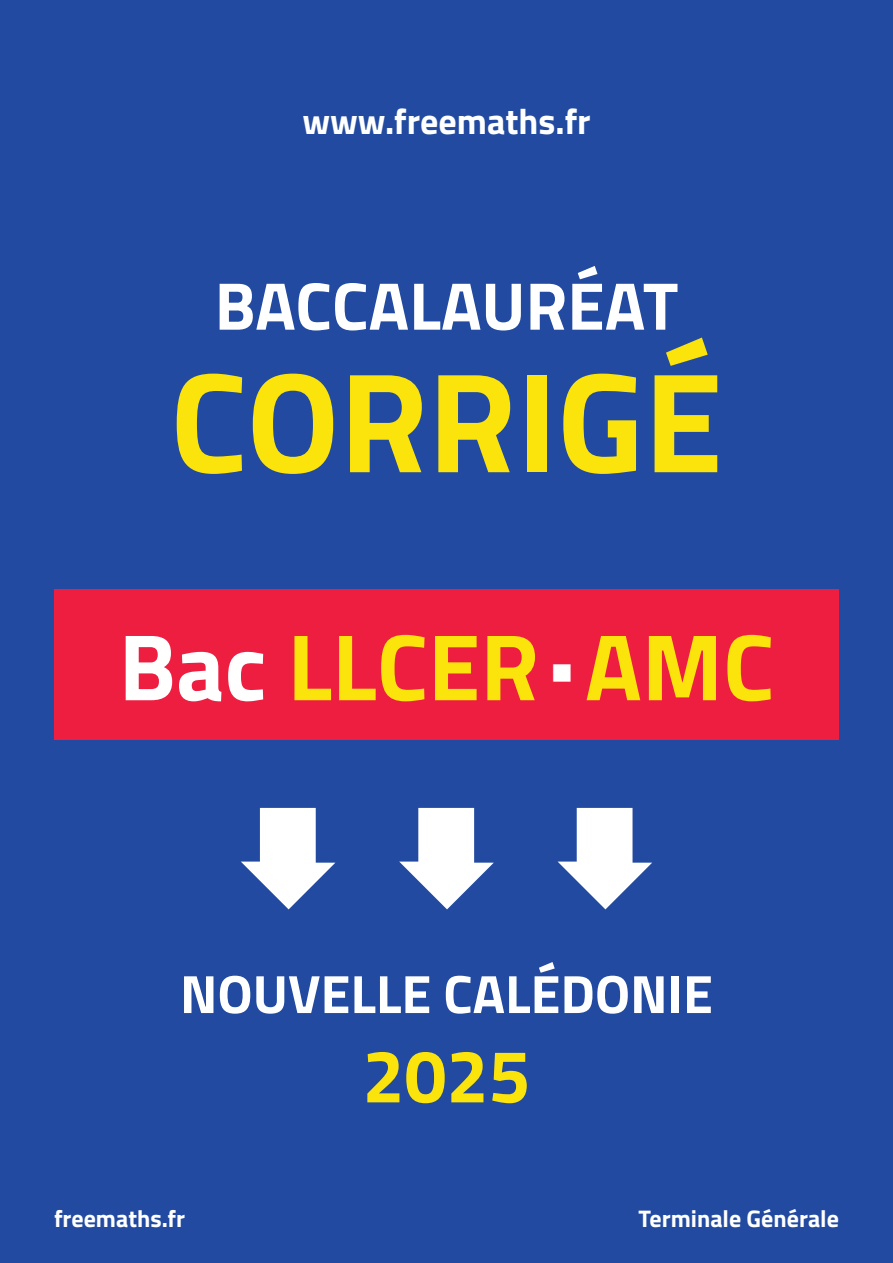
<style>
.page{position:relative;width:893px;height:1263px;background:#214aa0}
.page>*{position:absolute;margin:0;border:0;box-sizing:border-box;transform-origin:0 0}
.t1{font:700 142.5px "Titillium";color:#fbe30c}
.t2{font:700 94.5px "Titillium";color:#fbe30c}
.t3{font:700 75px "Titillium";color:#fbe30c}
.t4{font:700 67.5px "Titillium";color:#fff}
.t5{font:700 54px "Titillium";color:#fff}
.t6{font:700 36px "Titillium";color:#fff}
.t7{font:700 24px "Titillium";color:#fff}
.s1{color:#fff}
</style>
<div class="page">
<svg style="left:241px;top:808px;width:94px;height:101px"></svg>
<svg style="left:399px;top:808px;width:95px;height:101px"></svg>
<svg style="left:558px;top:808px;width:94px;height:101px"></svg>
<div style="left:54px;top:589px;width:785px;height:151px;background:#ed1e40"></div>
<h3 class="t6" style="left:302px;top:94px;width:290px">www.freemaths.fr</h3>
<h3 class="t4" style="left:215px;top:254px;width:465px">BACCALAURÉAT</h3>
<h1 class="t1" style="left:170px;top:313px;width:554px">CORRIGÉ</h1>
<h2 class="t2" style="left:119px;top:595px;width:657px"><span class="s1">Bac</span> LLCER <sup>■</sup> AMC</h2>
<p class="t5" style="left:180px;top:953px;width:534px">NOUVELLE CALÉDONIE</p>
<h3 class="t3" style="left:362px;top:1019px;width:169px">2025</h3>
<p class="t7" style="left:54px;top:1200px;width:133px">freemaths.fr</p>
<p class="t7" style="left:639px;top:1200px;width:202px">Terminale Générale</p>
</div>
